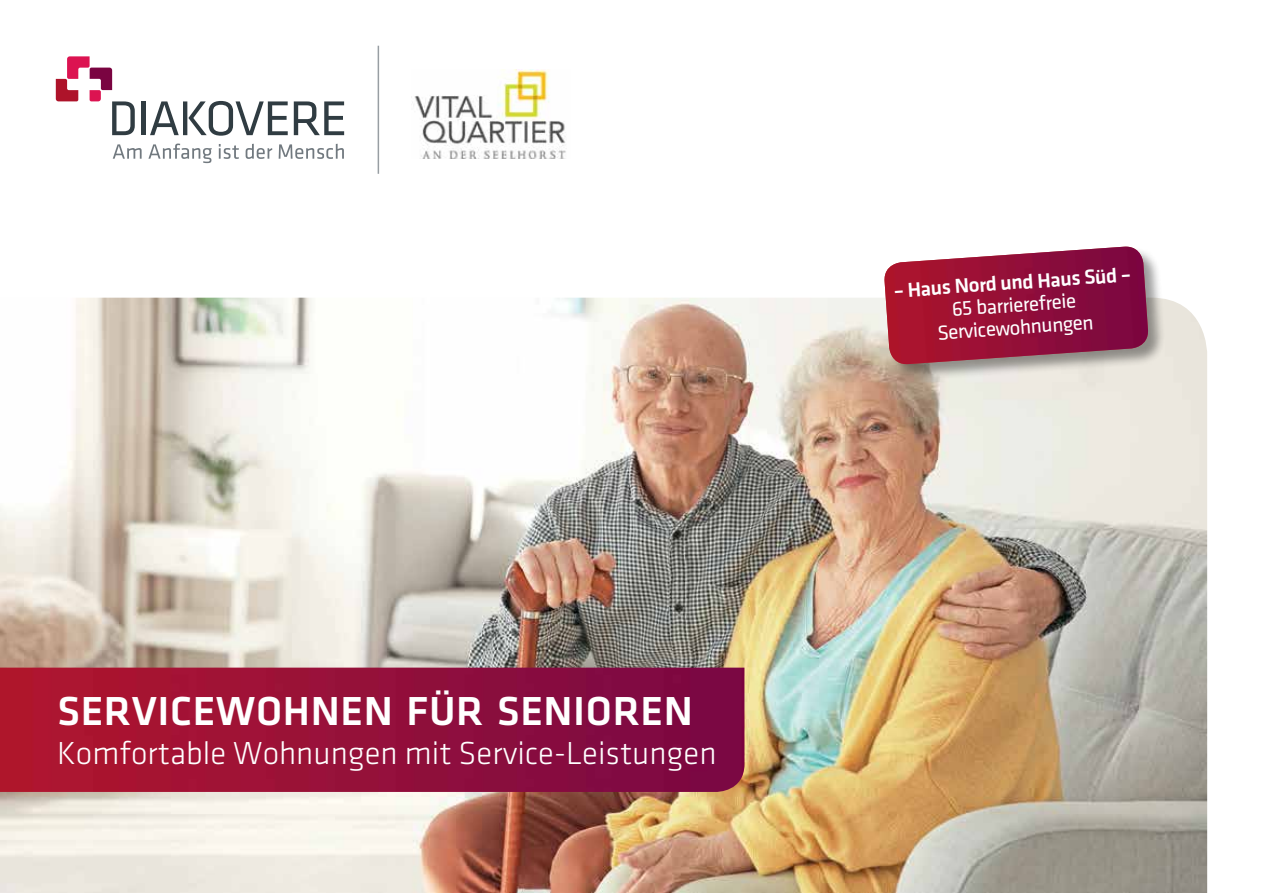
<style>
.page{position:relative;width:1263px;height:893px;background:#fff}
.page>*{position:absolute;margin:0;border:0;box-sizing:border-box;transform-origin:0 0}
.t1{font:500 42px "Klavika";letter-spacing:.015em;color:#fff}
.t2{font:300 33px "Klavika";color:#fff}
.t3{font:21px/22.5px "Klavika";color:#fff;text-align:center}
.t4{font:500 21px "Klavika";color:#fff}
</style>
<div class="page">
<svg style="left:56px;top:56px;width:79px;height:79px"></svg>
<div style="left:141px;top:101px;width:5px;height:34px;background:#303c42"></div>
<svg style="left:150px;top:101px;width:138px;height:35px"></svg>
<svg style="left:294px;top:101px;width:50px;height:34px"></svg>
<svg style="left:113px;top:144px;width:29px;height:15px"></svg>
<svg style="left:148px;top:144px;width:64px;height:19px"></svg>
<svg style="left:219px;top:144px;width:20px;height:15px"></svg>
<svg style="left:246px;top:144px;width:26px;height:15px"></svg>
<svg style="left:279px;top:144px;width:65px;height:15px"></svg>
<hr style="left:378px;top:46px;width:1px;height:128px;background:#989ea3">
<img style="left:412px;top:70px;width:154px;height:88px">
<img style="left:0;top:298px;width:1207px;height:595px">
<img style="left:0;top:668px;width:744px;height:124px">
<div style="left:884px;top:247px;width:282px;height:135px;background:#000;opacity:.4"></div>
<img style="left:883px;top:247px;width:266px;height:118px">
<p class="t1" style="left:57px;top:689px;width:637px">SERVICEWOHNEN FÜR SENIOREN</p>
<p class="t2" style="left:57px;top:736px;width:661px">Komfortable Wohnungen mit Service-Leistungen</p>
<p class="t4" style="left:893px;top:279px;width:240px;rotate:-4deg">– Haus Nord und Haus Süd –</p>
<p class="t3" style="left:935px;top:299px;width:158px;rotate:-4deg">65 barrierefreie<br>Servicewohnungen</p>
</div>
